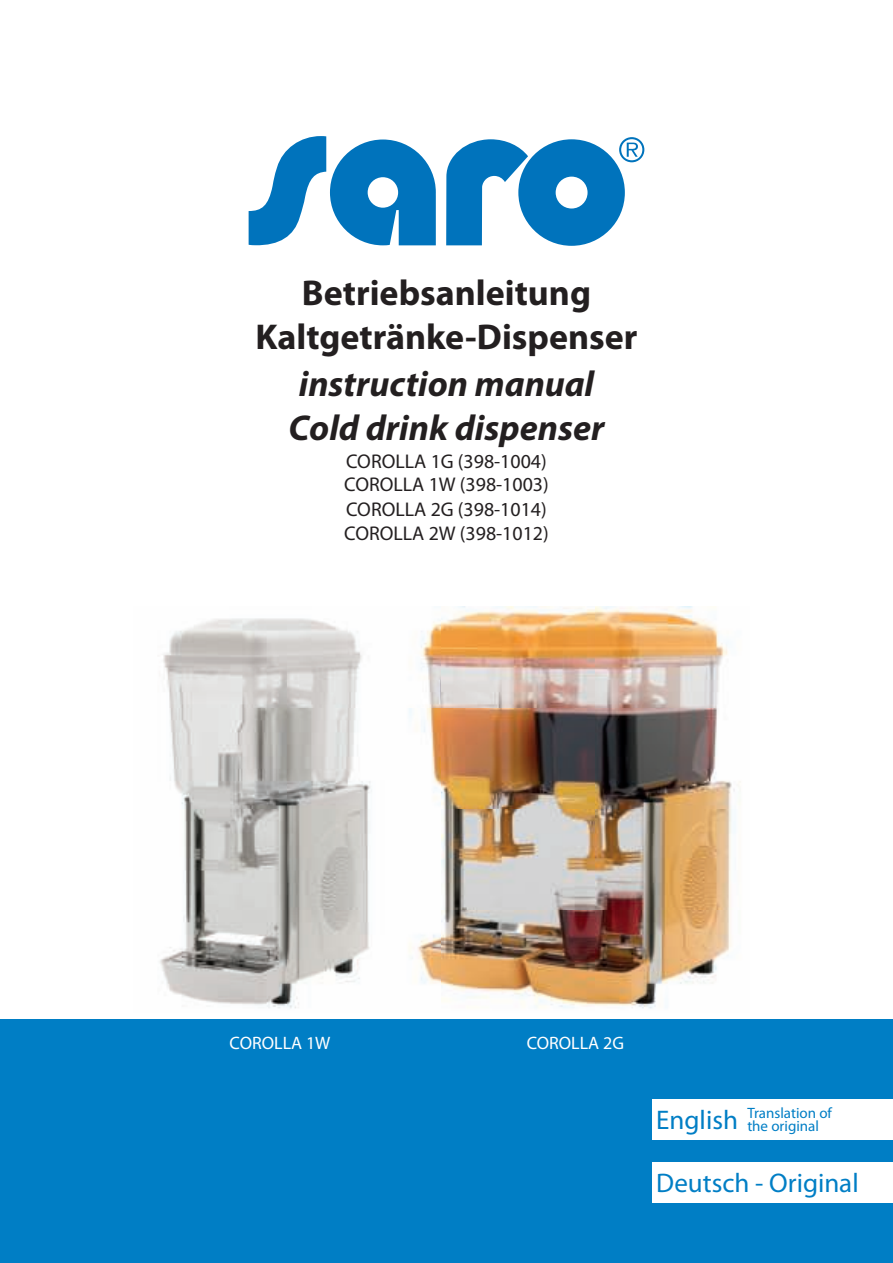
<style>
.page{position:relative;width:893px;height:1263px;background:#fff}
.page>*{position:absolute;margin:0;border:0;box-sizing:border-box;transform-origin:0 0}
.t1{font:700 36px/43.2px "Myriad Pro";color:#231f20;text-align:center}
.t2{font:italic 700 36px/43.2px "Myriad Pro";color:#231f20}
.t3{font:27px "Myriad Pro";color:#007ec5}
.t4{font:19.95px/24.8px "Myriad Pro";color:#231f20;text-align:justify}
.t5{font:18px "Myriad Pro";color:#fff}
.t6{font:15px/13.5px "Myriad Pro";color:#007ec5}
</style>
<div class="page">
<div style="left:0;top:1019px;width:893px;height:244px;background:#007ec5"></div>
<svg style="left:249px;top:136px;width:187px;height:110px"></svg>
<svg style="left:446px;top:137px;width:198px;height:109px"></svg>
<div style="left:652px;top:1162px;width:241px;height:40px;background:#fff"></div>
<div style="left:652px;top:1099px;width:241px;height:41px;background:#fff"></div>
<img style="left:160px;top:607px;width:581px;height:402px">
<h1 class="t1" style="left:255px;top:272px;width:384px">Betriebsanleitung<br>Kaltgetränke-Dispenser</h1>
<h1 class="t2" style="left:289px;top:366px;width:317px">instruction manual<br>Cold drink dispenser</h1>
<p class="t4" style="left:346px;top:449px;width:202px">COROLLA 1G (398-1004)</p>
<p class="t4" style="left:344px;top:473px;width:206px">COROLLA 1W (398-1003)<br>COROLLA 2G (398-1014)<br>COROLLA 2W (398-1012)</p>
<p class="t5" style="left:230px;top:1034px;width:102px">COROLLA 1W</p>
<p class="t5" style="left:527px;top:1034px;width:99px">COROLLA 2G</p>
<h2 class="t3" style="left:656px;top:1107px;width:83px">English</h2>
<p class="t6" style="left:747px;top:1107px;width:86px">Translation of the original</p>
<h2 class="t3" style="left:656px;top:1169px;width:204px">Deutsch - Original</h2>
</div>
